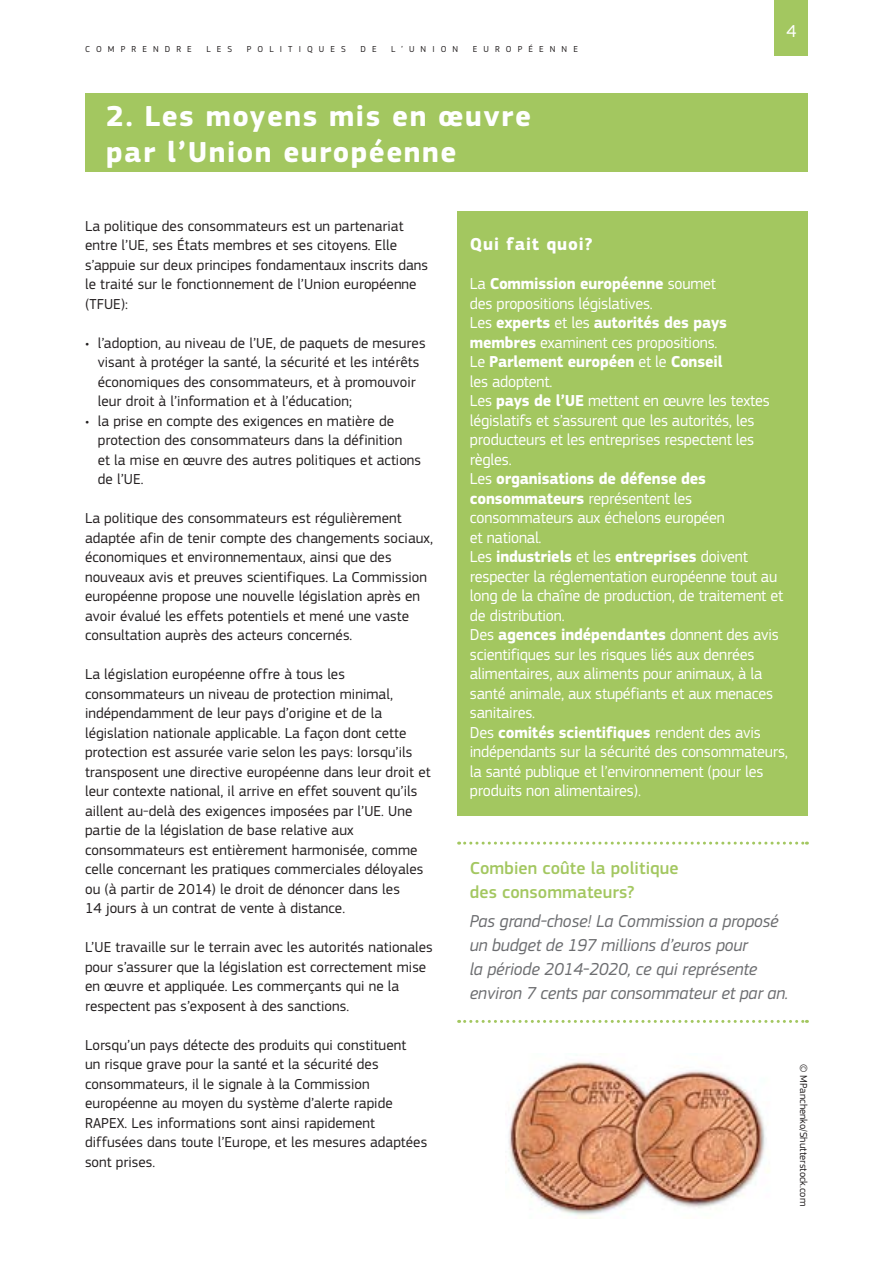
<style>
.page{position:relative;width:893px;height:1263px;background:#fff}
.page>*{position:absolute;margin:0;border:0;box-sizing:border-box;transform-origin:0 0}
.Heading01_neg{font:700 30px/36px "EC Square Sans Pro";letter-spacing:.05em;color:#fff}
.Box_fin{font:italic 18px/24px "EC Square Sans Pro";letter-spacing:-.005em;color:#6c6d70}
.Box_Title{font:500 18px/24px "EC Square Sans Pro";letter-spacing:.005em;color:#a3c760}
.Heading03_neg{font:700 18px "EC Square Sans Pro";letter-spacing:.05em;color:#fff}
.t1{font:18px "EC Square Sans Pro";color:#fff}
.BodyText_neg{font:16.5px/19.5px "EC Square Sans Pro";letter-spacing:-.01em;color:#fff}
.BodyText_neg-2{font:700 16.5px/19.5px "EC Square Sans Pro";letter-spacing:-.01em;color:#fff}
.BodyText{font:15px/19.5px "EC Square Sans Pro";letter-spacing:.005em;color:#231f20}
.BodyText_Indent{font:15px/19.5px "EC Square Sans Pro";letter-spacing:.005em;color:#231f20}
.copyright{font:10.5px "EC Square Sans Pro";color:#231f20}
.t2{font:9px "EC Square Sans Pro";letter-spacing:.68em;color:#231f20}
.s1{font-weight:700}
.s2{font-weight:400}
</style>
<div class="page">
<div style="left:775px;top:0;width:33px;height:55px;background:#a3c760"></div>
<div style="left:457px;top:211px;width:351px;height:605px;background:#a3c760"></div>
<img style="left:508px;top:1061px;width:261px;height:157px">
<div style="left:85px;top:94px;width:723px;height:78px;background:#a3c760"></div>
<svg style="left:459px;top:842px;width:348px;height:3px"></svg>
<svg style="left:459px;top:1020px;width:348px;height:3px"></svg>
<p class="t2" style="left:85px;top:43px;width:108px">COMPRENDRE</p>
<p class="t2" style="left:206px;top:43px;width:27px">LES</p>
<p class="t2" style="left:247px;top:43px;width:101px">POLITIQUES</p>
<p class="t2" style="left:360px;top:43px;width:18px">D E</p>
<p class="t2" style="left:391px;top:43px;width:69px">L’UNION</p>
<p class="t2" style="left:473px;top:43px;width:107px">EUROPÉENNE</p>
<p class="Heading01_neg" style="left:106px;top:99px;width:426px">2. Les moyens mis en œuvre par l’Union européenne</p>
<p class="t1" style="left:786px;top:21px;width:12px">4</p>
<p class="BodyText" style="left:85px;top:216px;width:344px">La politique des consommateurs est un partenariat entre l’UE, ses États membres et ses citoyens. Elle s’appuie sur deux principes fondamentaux inscrits dans le traité sur le fonctionnement de l’Union européenne (TFUE):</p>
<p class="BodyText_Indent" style="left:98px;top:333px;width:329px;text-indent:-13px">• l’adoption, au niveau de l’UE, de paquets de mesures visant à protéger la santé, la sécurité et les intérêts économiques des consommateurs, et à promouvoir leur droit à l’information et à l’éducation;</p>
<p class="BodyText_Indent" style="left:98px;top:411px;width:325px;text-indent:-13px">• la prise en compte des exigences en matière de protection des consommateurs dans la définition<br>et la mise en œuvre des autres politiques et actions de l’UE.</p>
<p class="BodyText" style="left:85px;top:509px;width:350px">La politique des consommateurs est régulièrement adaptée afin de tenir compte des changements sociaux, économiques et environnementaux, ainsi que des nouveaux avis et preuves scientifiques. La Commission européenne propose une nouvelle législation après en avoir évalué les effets potentiels et mené une vaste consultation auprès des acteurs concernés.</p>
<p class="BodyText" style="left:85px;top:665px;width:347px">La législation européenne offre à tous les consommateurs un niveau de protection minimal, indépendamment de leur pays d’origine et de la législation nationale applicable. La façon dont cette protection est assurée varie selon les pays: lorsqu’ils transposent une directive européenne dans leur droit et leur contexte national, il arrive en effet souvent qu’ils aillent au-delà des exigences imposées par l’UE. Une partie de la législation de base relative aux consommateurs est entièrement harmonisée, comme celle concernant les pratiques commerciales déloyales ou (à partir de 2014) le droit de dénoncer dans les<br>14 jours à un contrat de vente à distance.</p>
<p class="BodyText" style="left:85px;top:938px;width:349px">L’UE travaille sur le terrain avec les autorités nationales pour s’assurer que la législation est correctement mise en œuvre et appliquée. Les commerçants qui ne la respectent pas s’exposent à des sanctions.</p>
<p class="BodyText" style="left:85px;top:1035px;width:344px">Lorsqu’un pays détecte des produits qui constituent<br>un risque grave pour la santé et la sécurité des consommateurs, il le signale à la Commission européenne au moyen du système d’alerte rapide RAPEX. Les informations sont ainsi rapidement diffusées dans toute l’Europe, et les mesures adaptées sont prises.</p>
<p class="Heading03_neg" style="left:470px;top:234px;width:124px">Qui fait quoi?</p>
<p class="BodyText_neg" style="left:470px;top:274px;width:248px">La <span class="s1">Commission européenne</span> soumet des propositions législatives.</p>
<p class="BodyText_neg" style="left:470px;top:313px;width:259px">Les <span class="s1">experts</span> et les <span class="s1">autorités des pays membres</span> examinent ces propositions.</p>
<p class="BodyText_neg-2" style="left:470px;top:353px;width:254px"><span class="s2">Le</span> Parlement européen <span class="s2">et le</span> Conseil <span class="s2">les adoptent.</span></p>
<p class="BodyText_neg" style="left:470px;top:391px;width:301px">Les <span class="s1">pays de l’UE</span> mettent en œuvre les textes législatifs et s’assurent que les autorités, les producteurs et les entreprises respectent les règles.</p>
<p class="BodyText_neg" style="left:470px;top:469px;width:256px">Les <span class="s1">organisations de défense des consommateurs</span> représentent les consommateurs aux échelons européen et national.</p>
<p class="BodyText_neg" style="left:470px;top:547px;width:315px">Les <span class="s1">industriels</span> et les <span class="s1">entreprises</span> doivent respecter la réglementation européenne tout au long de la chaîne de production, de traitement et de distribution.</p>
<p class="BodyText_neg" style="left:470px;top:625px;width:311px">Des <span class="s1">agences indépendantes</span> donnent des avis scientifiques sur les risques liés aux denrées alimentaires, aux aliments pour animaux, à la santé animale, aux stupéfiants et aux menaces sanitaires.</p>
<p class="BodyText_neg" style="left:470px;top:723px;width:320px">Des <span class="s1">comités scientifiques</span> rendent des avis indépendants sur la sécurité des consommateurs, la santé publique et l’environnement (pour les produits non alimentaires).</p>
<p class="Box_Title" style="left:470px;top:857px;width:210px">Combien coûte la politique des consommateurs?</p>
<p class="Box_fin" style="left:470px;top:909px;width:320px">Pas grand-chose! La Commission a proposé un budget de 197 millions d’euros pour<br>la période 2014-2020, ce qui représente environ 7 cents par consommateur et par an.</p>
<p class="copyright" style="left:810px;top:1064px;width:143px;rotate:90deg">© MPanchenko/Shutterstock.com</p>
</div>
